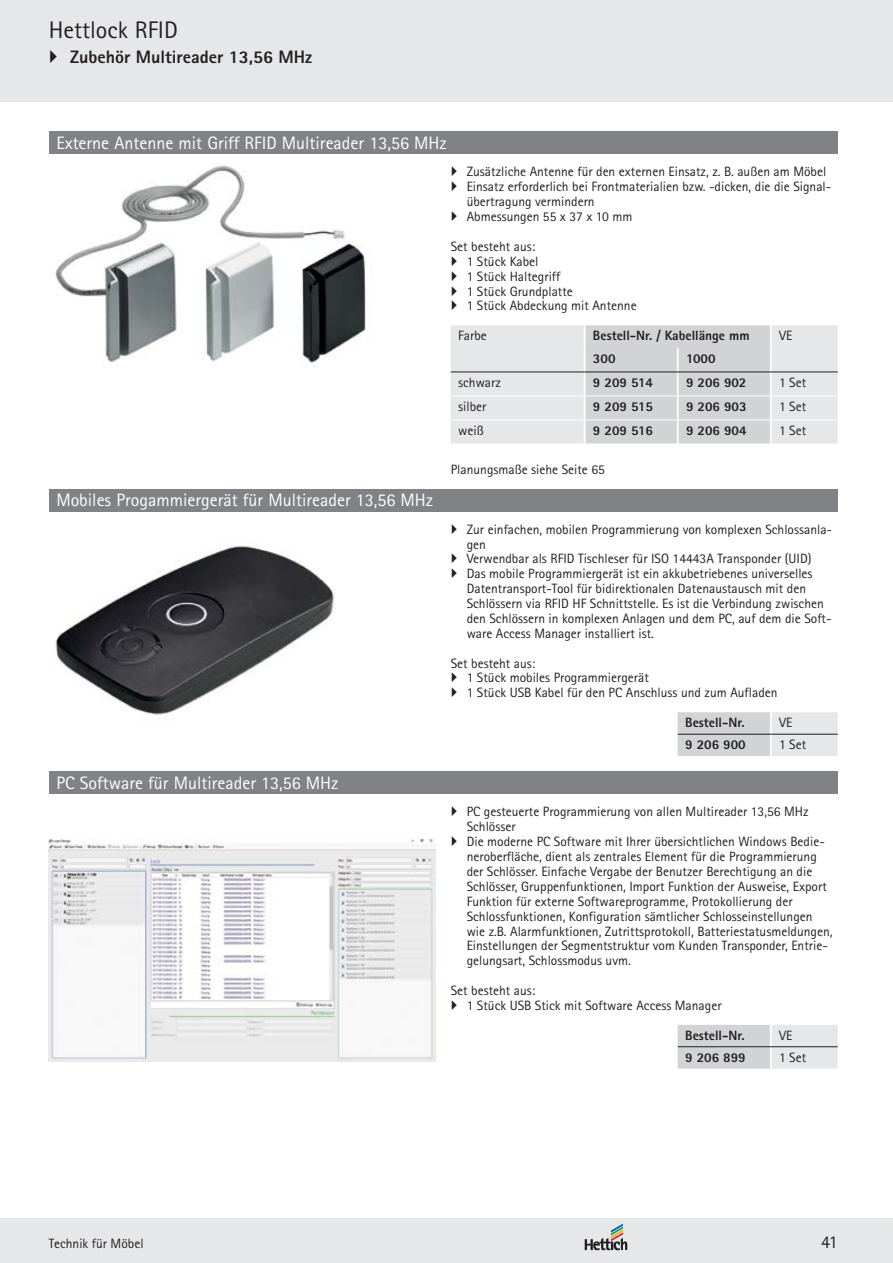
<style>
.page{position:relative;width:893px;height:1263px;background:#fff}
.page>*{position:absolute;margin:0;border:0;box-sizing:border-box;transform-origin:0 0}
.t1{font:24px "Rotis Sans Serif Pro Cyr";color:#231f20}
.t2{font:18px "Rotis Sans Serif Pro Cyr";color:#fff}
.t3{font:800 18px "Rotis Sans Serif Pro Cyr";color:#231f20}
.t4{font:18px "Rotis Sans Serif Pro Cyr";color:#231f20}
.t5{font:13.5px/14.9px "Rotis Sans Serif";color:#231f20}
.t6{font:800 13.5px "Rotis Sans Serif Pro Cyr";color:#231f20}
.t7{font:13.5px "Rotis Sans Serif Pro Cyr";color:#231f20}
</style>
<div class="page">
<div style="left:0;top:0;width:893px;height:102px;background:#e6e7e8"></div>
<div style="left:0;top:1218px;width:893px;height:45px;background:#e6e7e8"></div>
<svg style="left:585px;top:1224px;width:42px;height:26px"></svg>
<img style="left:55px;top:165px;width:311px;height:202px">
<img style="left:55px;top:542px;width:280px;height:173px">
<img style="left:49px;top:839px;width:387px;height:223px">
<div style="left:49px;top:132px;width:789px;height:22px;background:#808285"></div>
<div style="left:451px;top:325px;width:387px;height:118px;background:#e6e7e8"></div>
<hr style="left:770px;top:325px;width:2px;height:23px;background:#fff">
<hr style="left:770px;top:348px;width:2px;height:23px;background:#fff">
<hr style="left:770px;top:372px;width:2px;height:23px;background:#fff">
<hr style="left:770px;top:396px;width:2px;height:23px;background:#fff">
<div style="left:584px;top:325px;width:187px;height:118px;background:#d1d3d4"></div>
<hr style="left:677px;top:420px;width:2px;height:23px;background:#fff">
<hr style="left:770px;top:420px;width:2px;height:23px;background:#fff">
<hr style="left:451px;top:371px;width:134px;height:1px;background:#231f20">
<hr style="left:585px;top:371px;width:93px;height:1px;background:#231f20">
<hr style="left:678px;top:371px;width:93px;height:1px;background:#231f20">
<hr style="left:771px;top:371px;width:67px;height:1px;background:#231f20">
<hr style="left:451px;top:395px;width:134px;height:1px;background:#fff">
<hr style="left:585px;top:395px;width:93px;height:1px;background:#fff">
<hr style="left:678px;top:395px;width:93px;height:1px;background:#fff">
<hr style="left:771px;top:395px;width:67px;height:1px;background:#fff">
<hr style="left:451px;top:419px;width:134px;height:1px;background:#fff">
<hr style="left:585px;top:419px;width:93px;height:1px;background:#fff">
<hr style="left:678px;top:419px;width:93px;height:1px;background:#fff">
<hr style="left:771px;top:419px;width:67px;height:1px;background:#fff">
<div style="left:49px;top:489px;width:789px;height:22px;background:#808285"></div>
<svg style="left:678px;top:712px;width:160px;height:44px;background:#d8dadb"></svg>
<hr style="left:770px;top:712px;width:2px;height:22px;background:#fff">
<hr style="left:770px;top:735px;width:2px;height:21px;background:#fff">
<hr style="left:678px;top:734px;width:93px;height:1px;background:#231f20">
<hr style="left:771px;top:734px;width:67px;height:1px;background:#231f20">
<div style="left:49px;top:772px;width:789px;height:22px;background:#808285"></div>
<svg style="left:678px;top:1025px;width:160px;height:44px;background:#d9dadb"></svg>
<hr style="left:770px;top:1025px;width:2px;height:21px;background:#fff">
<hr style="left:770px;top:1047px;width:2px;height:22px;background:#fff">
<hr style="left:678px;top:1046px;width:93px;height:1px;background:#231f20">
<hr style="left:771px;top:1046px;width:67px;height:1px;background:#231f20">
<h1 class="t1" style="left:49px;top:16px;width:131px">Hettlock RFID</h1>
<h2 class="t3" style="left:70px;top:46px;width:244px">Zubehör Multireader 13,56 MHz</h2>
<h2 class="t2" style="left:56px;top:132px;width:392px">Externe Antenne mit Griff RFID Multireader 13,56 MHz</h2>
<p class="t5" style="left:467px;top:164px;width:366px">Zusätzliche Antenne für den externen Einsatz, z. B. außen am Möbel Einsatz erforderlich bei Frontmaterialien bzw. -dicken, die die Signal&shy;übertragung vermindern<br>Abmessungen 55 x 37 x 10 mm</p>
<p class="t5" style="left:467px;top:239px;width:171px;text-indent:-16px">Set besteht aus:<br>1 Stück Kabel<br>1 Stück Haltegriff<br>1 Stück Grundplatte<br>1 Stück Abdeckung mit Antenne</p>
<p class="t5" style="left:458px;top:328px;width:30px">Farbe</p>
<p class="t6" style="left:593px;top:327px;width:158px">Bestell-Nr. / Kabellänge mm</p>
<p class="t5" style="left:779px;top:328px;width:15px">VE</p>
<p class="t6" style="left:593px;top:350px;width:24px">300</p>
<p class="t6" style="left:686px;top:350px;width:31px">1000</p>
<p class="t5" style="left:458px;top:375px;width:44px">schwarz</p>
<p class="t6" style="left:593px;top:374px;width:62px">9 209 514</p>
<p class="t6" style="left:686px;top:374px;width:62px">9 206 902</p>
<p class="t5" style="left:779px;top:375px;width:29px">1 Set</p>
<p class="t5" style="left:458px;top:399px;width:30px">silber</p>
<p class="t6" style="left:593px;top:398px;width:62px">9 209 515</p>
<p class="t6" style="left:686px;top:398px;width:62px">9 206 903</p>
<p class="t5" style="left:779px;top:399px;width:29px">1 Set</p>
<p class="t5" style="left:458px;top:423px;width:27px">weiß</p>
<p class="t6" style="left:593px;top:422px;width:62px">9 209 516</p>
<p class="t6" style="left:686px;top:422px;width:62px">9 206 904</p>
<p class="t5" style="left:779px;top:423px;width:29px">1 Set</p>
<h2 class="t2" style="left:56px;top:490px;width:378px">Mobiles Progammiergerät für Multireader 13,56 MHz</h2>
<h2 class="t2" style="left:56px;top:772px;width:284px">PC Software für Multireader 13,56 MHz</h2>
<p class="t5" style="left:451px;top:462px;width:156px">Planungsmaße siehe Seite 65</p>
<p class="t5" style="left:467px;top:522px;width:367px">Zur einfachen, mobilen Programmierung von komplexen Schlossanla&shy;gen<br>Verwendbar als RFID Tischleser für ISO 14443A Transponder (UID)<br>Das mobile Programmiergerät ist ein akkubetriebenes universelles Datentransport-Tool für bidirektionalen Datenaustausch mit den Schlössern via RFID HF Schnittstelle. Es ist die Verbindung zwischen den Schlössern in komplexen Anlagen und dem PC, auf dem die Soft&shy;ware Access Manager installiert ist.</p>
<p class="t5" style="left:467px;top:655px;width:312px;text-indent:-16px">Set besteht aus:<br>1 Stück mobiles Programmiergerät<br>1 Stück USB Kabel für den PC Anschluss und zum Aufladen</p>
<p class="t6" style="left:685px;top:714px;width:61px">Bestell-Nr.</p>
<p class="t5" style="left:779px;top:715px;width:15px">VE</p>
<p class="t6" style="left:685px;top:736px;width:62px">9 206 900</p>
<p class="t5" style="left:779px;top:737px;width:29px">1 Set</p>
<p class="t5" style="left:467px;top:804px;width:367px">PC gesteuerte Programmierung von allen Multireader 13,56 MHz Schlösser<br>Die moderne PC Software mit Ihrer übersichtlichen Windows Bedie&shy;neroberfläche, dient als zentrales Element für die Programmierung der Schlösser. Einfache Vergabe der Benutzer Berechtigung an die Schlösser, Gruppenfunktionen, Import Funktion der Ausweise, Export Funktion für externe Softwareprogramme, Protokollierung der Schlossfunktionen, Konfiguration sämtlicher Schlosseinstellungen wie z.B. Alarmfunktionen, Zutrittsprotokoll, Batteriestatusmeldungen, Einstellungen der Segmentstruktur vom Kunden Transponder, Entrie&shy;gelungsart, Schlossmodus uvm.</p>
<p class="t5" style="left:467px;top:983px;width:256px;text-indent:-16px">Set besteht aus:<br>1 Stück USB Stick mit Software Access Manager</p>
<p class="t6" style="left:685px;top:1026px;width:61px">Bestell-Nr.</p>
<p class="t5" style="left:779px;top:1027px;width:15px">VE</p>
<p class="t6" style="left:685px;top:1049px;width:62px">9 206 899</p>
<p class="t5" style="left:779px;top:1050px;width:29px">1 Set</p>
<p class="t7" style="left:49px;top:1235px;width:96px">Technik für Möbel</p>
<h2 class="t4" style="left:821px;top:1231px;width:18px">41</h2>
</div>
